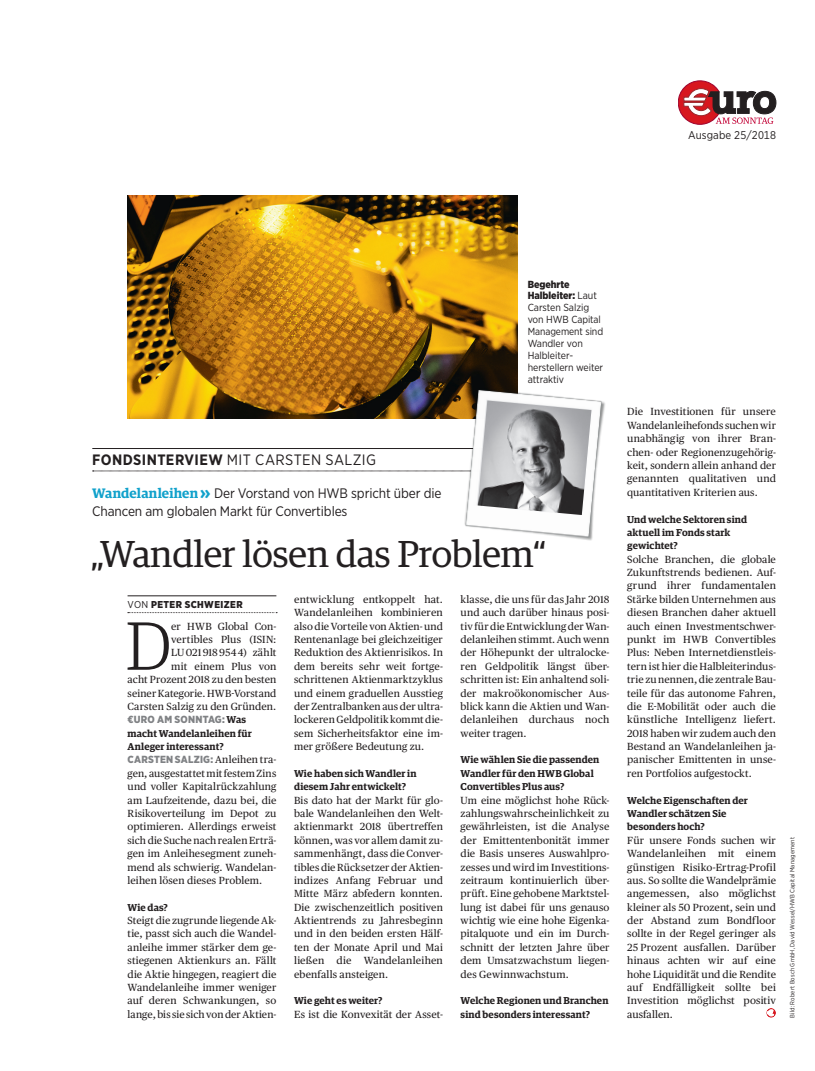
<style>
.page{position:relative;width:815px;height:1071px;background:#fff}
.page>*{position:absolute;margin:0;border:0;box-sizing:border-box;transform-origin:0 0}
.ES_LT_Initial{font:300 68.25px "Guardian Egyp";color:#231f20}
.ES_HL_30pt_Aufmach_k{font:37.5px "Guardian Egyp";color:#231f20}
.ES_Rubrik_klein_AKT{font:15px "Gotham Narrow";letter-spacing:.025em;color:#231f20}
.ES_Vorspann_klein_In{font:13.75px/17.5px "Gotham Narrow";letter-spacing:-.01em;color:#231f20}
.t1{font:11.25px "Gotham Narrow";letter-spacing:.01em;color:#231f20}
.ES_Interview_Antwort{font:10.25px/13.4px "Publico Text";letter-spacing:.01em;color:#231f20;text-align:justify}
.ES_LT_Initial-2{font:10.25px/13.4px "Publico Text";letter-spacing:.01em;color:#231f20;text-align:right}
.ES_Bildunterschrift{font:10.25px/11.9px "Gotham Narrow";letter-spacing:-.005em;color:#231f20}
.ES_Interview_Frage{font:900 10.25px "Gotham Narrow";letter-spacing:.015em;color:#808285}
.ES_Interview_Frage-2{font:600 10px/13.4px "Guardian Egyp";letter-spacing:.01em;color:#231f20}
.ES_LT_Autorenzeile{font:900 10px "Gotham Narrow";letter-spacing:.04em;color:#231f20}
.ES_Bildnachweis{font:6.25px "Gotham Narrow";letter-spacing:.02em;color:#231f20}
.s1{font-weight:700}
.s2{font-family:"Guardian Egyp";font-weight:600;color:#10a1cb}
.s3{font-weight:700;font-size:18.75px;color:#10a1cb}
.s4{font-weight:900}
.s5{font-weight:400}
.s6{font-family:"Guardian Egyp";font-weight:600;font-size:10px;color:#231f20}
.s7{font-family:"Gotham Narrow";font-weight:900;color:#808285}
</style>
<div class="page">
<svg style="left:678px;top:81px;width:98px;height:43px"></svg>
<img style="left:128px;top:195px;width:389px;height:223px">
<hr style="left:92px;top:448px;width:492px;height:1px;background:#231f20">
<svg style="left:93px;top:470px;width:349px;height:1px"></svg>
<img style="left:442px;top:374px;width:163px;height:167px">
<img style="left:478px;top:400px;width:113px;height:115px">
<svg style="left:766px;top:1008px;width:10px;height:9px"></svg>
<hr style="left:128px;top:595px;width:148px;height:1px;background:#231f20">
<svg style="left:128px;top:612px;width:149px;height:1px"></svg>
<p class="t1" style="left:688px;top:128px;width:89px">Ausgabe 25/2018</p>
<p class="ES_Rubrik_klein_AKT" style="left:92px;top:450px;width:285px"><span class="s1">FONDSINTERVIEW</span> MIT CARSTEN SALZIG</p>
<p class="ES_Vorspann_klein_In" style="left:92px;top:484px;width:351px"><span class="s2">Wandelanleihen</span><span class="s3">»</span> Der Vorstand von HWB spricht über die<br>Chancen am globalen Markt für Convertibles</p>
<p class="ES_Bildunterschrift" style="left:528px;top:278px;width:77px"><span class="s4">Begehrte<br>Halbleiter:</span> Laut<br>Carsten Salzig von HWB Capital<br>Management sind<br>Wandler von<br>Halbleiter&shy;herstellern weiter attraktiv</p>
<p class="ES_HL_30pt_Aufmach_k" style="left:90px;top:527px;width:458px">„Wandler lösen das Problem“</p>
<p class="ES_LT_Autorenzeile" style="left:128px;top:597px;width:117px"><span class="s5">VON</span> PETER SCHWEIZER</p>
<p class="ES_LT_Initial" style="left:126px;top:600px;width:47px">D</p>
<p class="ES_LT_Initial-2" style="left:128px;top:618px;width:150px">er HWB Global Con&shy;vertibles Plus (ISIN:<br>LU 021 918 954 4) zählt<br>mit einem Plus von<br>acht Prozent 2018 zu den besten seiner Kategorie. HWB-Vorstand<br>Carsten Salzig zu den Gründen.</p>
<p class="ES_Interview_Frage" style="left:128px;top:712px;width:120px">€URO AM SONNTAG: <span class="s6">Was</span></p>
<p class="ES_Interview_Frage-2" style="left:128px;top:725px;width:126px">macht Wandelanleihen für<br>Anleger interessant?</p>
<p class="ES_Interview_Antwort" style="left:128px;top:752px;width:150px"><span class="s7">CARSTEN SALZIG:</span> Anleihen tra&shy;gen, ausgestattet mit festem Zins und voller Kapitalrückzahlung am Laufzeitende, dazu bei, die Risikoverteilung im Depot zu optimieren. Allerdings erweist sich die Suche nach realen Erträ&shy;gen im Anleihesegment zuneh&shy;mend als schwierig. Wandelan&shy;leihen lösen dieses Problem.</p>
<p class="ES_Interview_Frage-2" style="left:128px;top:899px;width:42px">Wie das?</p>
<p class="ES_Interview_Antwort" style="left:128px;top:912px;width:150px">Steigt die zugrunde liegende Ak&shy;tie, passt sich auch die Wandel&shy;anleihe immer stärker dem ge&shy;stiegenen Aktienkurs an. Fällt die Aktie hingegen, reagiert die Wandelanleihe immer weniger auf deren Schwankungen, so lange, bis sie sich von der Aktien-</p>
<p class="ES_Interview_Antwort" style="left:294px;top:591px;width:150px">entwicklung entkoppelt hat.<br>Wandelanleihen kombinieren also die Vorteile von Aktien- und Rentenanlage bei gleichzeitiger Reduktion des Aktienrisikos. In dem bereits sehr weit fortge&shy;schrittenen Aktienmarktzyklus und einem graduellen Ausstieg der Zentralbanken aus der ultra&shy;lockeren Geldpolitik kommt die&shy;sem Sicherheitsfaktor eine im&shy;mer größere Bedeutung zu.</p>
<p class="ES_Interview_Frage-2" style="left:294px;top:765px;width:124px">Wie haben sich Wandler in diesem Jahr entwickelt?</p>
<p class="ES_Interview_Antwort" style="left:294px;top:792px;width:150px">Bis dato hat der Markt für glo&shy;bale Wandelanleihen den Welt&shy;aktienmarkt 2018 übertreffen können, was vor allem damit zu&shy;sammenhängt, dass die Conver&shy;tibles die Rücksetzer der Aktien&shy;indizes Anfang Februar und Mitte März abfedern konnten.<br>Die zwischenzeitlich positiven Aktientrends zu Jahresbeginn und in den beiden ersten Hälf&shy;ten der Monate April und Mai ließen die Wandelanleihen ebenfalls ansteigen.</p>
<p class="ES_Interview_Frage-2" style="left:294px;top:993px;width:90px">Wie geht es weiter?</p>
<p class="ES_Interview_Antwort" style="left:294px;top:1006px;width:150px">Es ist die Konvexität der Asset-</p>
<p class="ES_Interview_Antwort" style="left:461px;top:591px;width:150px">klasse, die uns für das Jahr 2018 und auch darüber hinaus posi&shy;tiv für die Entwicklung der Wan&shy;delanleihen stimmt. Auch wenn der Höhepunkt der ultralocke&shy;ren Geldpolitik längst über&shy;schritten ist: Ein anhaltend soli&shy;der makroökonomischer Aus&shy;blick kann die Aktien und Wan&shy;delanleihen durchaus noch weiter tragen.</p>
<p class="ES_Interview_Frage-2" style="left:461px;top:752px;width:140px">Wie wählen Sie die passenden<br>Wandler für den HWB Global<br>Convertibles Plus aus?</p>
<p class="ES_Interview_Antwort" style="left:461px;top:792px;width:150px">Um eine möglichst hohe Rück&shy;zahlungswahrscheinlichkeit zu gewährleisten, ist die Analyse der Emittentenbonität immer die Basis unseres Auswahlpro&shy;zesses und wird im Investitions&shy;zeitraum kontinuierlich über&shy;prüft. Eine gehobene Marktstel&shy;lung ist dabei für uns genauso wichtig wie eine hohe Eigenka&shy;pitalquote und ein im Durch&shy;schnitt der letzten Jahre über dem Umsatzwachstum liegen&shy;des Gewinnwachstum.</p>
<p class="ES_Interview_Frage-2" style="left:461px;top:993px;width:149px">Welche Regionen und Branchen sind besonders interessant?</p>
<p class="ES_Interview_Antwort" style="left:627px;top:404px;width:150px">Die Investitionen für unsere Wandelanleihefonds suchen wir unabhängig von ihrer Bran&shy;chen- oder Regionenzugehörig&shy;keit, sondern allein anhand der genannten qualitativen und quantitativen Kriterien aus.</p>
<p class="ES_Interview_Frage-2" style="left:627px;top:511px;width:121px">Und welche Sektoren sind aktuell im Fonds stark gewichtet?</p>
<p class="ES_Interview_Antwort" style="left:627px;top:551px;width:150px">Solche Branchen, die globale Zukunftstrends bedienen. Auf&shy;grund ihrer fundamentalen Stärke bilden Unternehmen aus diesen Branchen daher aktuell auch einen Investmentschwer&shy;punkt im HWB Convertibles Plus: Neben Internetdienstleis&shy;tern ist hier die Halbleiterindus&shy;trie zu nennen, die zentrale Bau&shy;teile für das autonome Fahren, die E-Mobilität oder auch die künstliche Intelligenz liefert.<br>2018 haben wir zudem auch den Bestand an Wandelanleihen ja&shy;panischer Emittenten in unse&shy;ren Portfolios aufgestockt.</p>
<p class="ES_Interview_Frage-2" style="left:627px;top:792px;width:122px">Welche Eigenschaften der<br>Wandler schätzen Sie besonders hoch?</p>
<p class="ES_Interview_Antwort" style="left:627px;top:832px;width:150px">Für unsere Fonds suchen wir Wandelanleihen mit einem günstigen Risiko-Ertrag-Profil aus. So sollte die Wandelprämie angemessen, also möglichst kleiner als 50 Prozent, sein und der Abstand zum Bondfloor sollte in der Regel geringer als 25 Prozent ausfallen. Darüber hinaus achten wir auf eine hohe Liquidität und die Rendite auf Endfälligkeit sollte bei Investition möglichst positiv ausfallen.</p>
<p class="ES_Bildnachweis" style="left:788px;top:1017px;width:182px;rotate:-90deg">Bild: Robert Bosch GmbH, David Wessel/HWB Capital Management</p>
</div>
